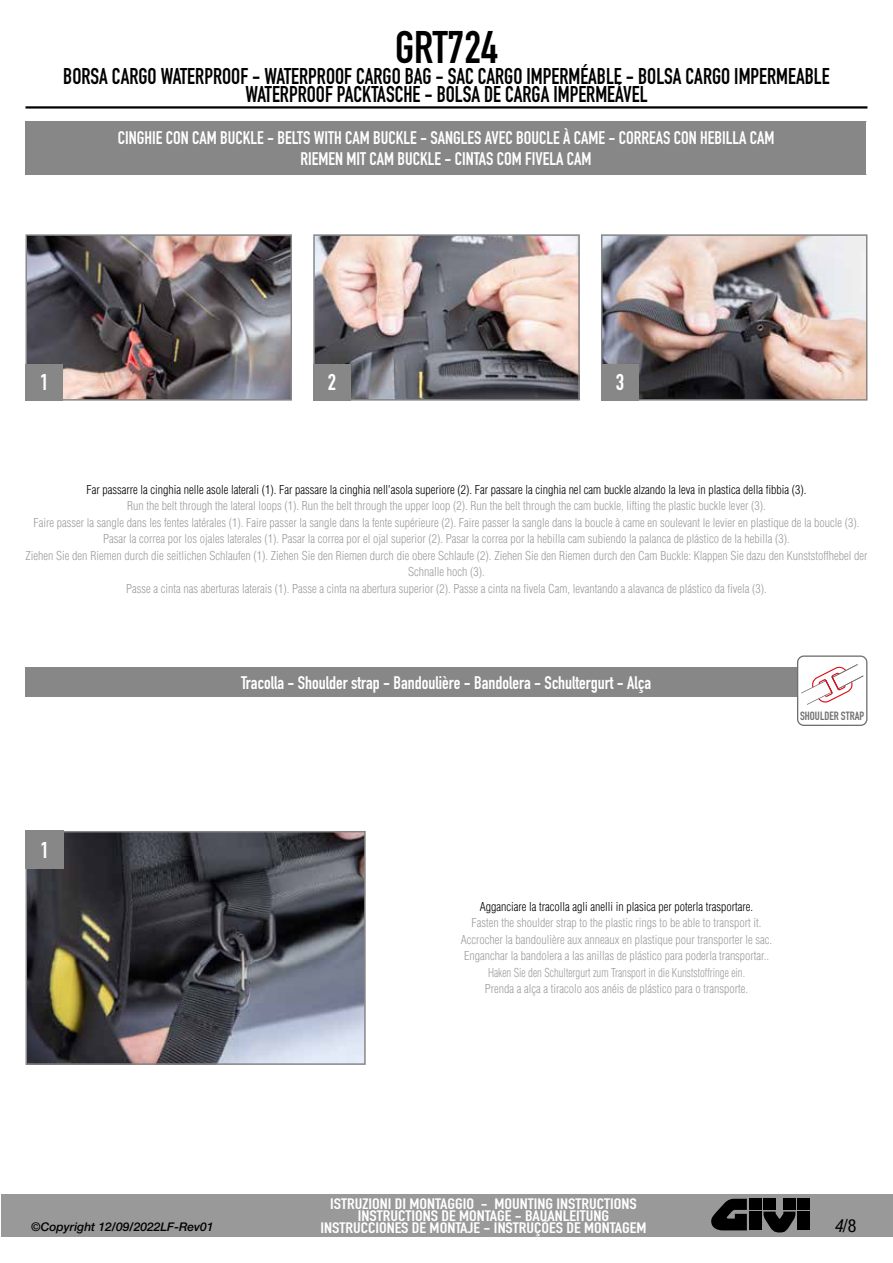
<style>
.page{position:relative;width:893px;height:1263px;background:#fff}
.page>*{position:absolute;margin:0;border:0;box-sizing:border-box;transform-origin:0 0}
.t1{font:45px "DIN Engschrift Std";color:#000}
.t2{font:22.5px/18px "DIN Engschrift Std";color:#000;text-align:center;scale:.95 1}
.t3{font:22.5px "DIN Engschrift Std";color:#fff}
.t4{font:18px/21.6px "DIN Engschrift Std";color:#fff;text-align:center}
.t5{font:condensed 18px "Helvetica Neue LT Std";color:#000}
.t6{font:15px/12px "DIN Engschrift Std";color:#fff;text-align:center;scale:1.2 1}
.t7{font:300 condensed 12px/16.5px "Helvetica LT Std";color:#9d9d9c;text-align:center}
.t8{font:300 condensed 12px "Helvetica LT Std";color:#000}
.t9{font:italic 500 12px "Helvetica Neue LT Std";color:#000}
.t10{font:11.85px "DIN Engschrift Std";color:#706f6f}
.s1{font-style:italic}
</style>
<div class="page">
<div style="left:26px;top:121px;width:841px;height:54px;background:#878787"></div>
<hr style="left:866px;top:121px;width:1px;height:54px;background:#fff">
<img style="left:28px;top:237px;width:261px;height:161px">
<div style="left:25px;top:234px;width:267px;height:167px;border:2px solid #878787"></div>
<div style="left:25px;top:364px;width:38px;height:37px;background:#878787"></div>
<img style="left:316px;top:237px;width:261px;height:161px">
<div style="left:313px;top:234px;width:267px;height:167px;border:2px solid #878787"></div>
<div style="left:313px;top:364px;width:38px;height:37px;background:#878787"></div>
<img style="left:604px;top:237px;width:260px;height:161px">
<div style="left:601px;top:234px;width:266px;height:167px;border:2px solid #878787"></div>
<div style="left:601px;top:364px;width:38px;height:37px;background:#878787"></div>
<div style="left:26px;top:667px;width:841px;height:30px;background:#878787"></div>
<img style="left:29px;top:834px;width:334px;height:228px">
<div style="left:26px;top:831px;width:340px;height:234px;border:2px solid #878787"></div>
<div style="left:26px;top:831px;width:38px;height:38px;background:#878787"></div>
<svg style="left:797px;top:655px;width:70px;height:71px"></svg>
<div style="left:1px;top:1194px;width:891px;height:43px;background:#999"></div>
<hr style="left:26px;top:106px;width:841px;height:3px;background:#000">
<svg style="left:711px;top:1199px;width:36px;height:31px"></svg>
<div style="left:749px;top:1199px;width:12px;height:11px;background:#000"></div>
<div style="left:749px;top:1211px;width:12px;height:19px;background:#000"></div>
<div style="left:798px;top:1199px;width:12px;height:11px;background:#000"></div>
<div style="left:798px;top:1211px;width:12px;height:19px;background:#000"></div>
<div style="left:763px;top:1199px;width:13px;height:11px;background:#000"></div>
<div style="left:783px;top:1199px;width:12px;height:11px;background:#000"></div>
<svg style="left:763px;top:1211px;width:32px;height:21px"></svg>
<h1 class="t1" style="left:395px;top:21px;width:104px">GRT724</h1>
<h2 class="t2" style="left:63px;top:67px;width:808px">BORSA CARGO WATERPROOF - WATERPROOF CARGO BAG - SAC CARGO IMPERMÉABLE - BOLSA CARGO IMPERMEABLE<br>WATERPROOF PACKTASCHE - BOLSA DE CARGA IMPERMEÁVEL</h2>
<h3 class="t4" style="left:118px;top:127px;width:658px">CINGHIE CON CAM BUCKLE - BELTS WITH CAM BUCKLE - SANGLES AVEC BOUCLE À CAME - CORREAS CON HEBILLA CAM<br>RIEMEN MIT CAM BUCKLE - CINTAS COM FIVELA CAM</h3>
<h2 class="t3" style="left:40px;top:369px;width:10px">1</h2>
<h2 class="t3" style="left:328px;top:369px;width:10px">2</h2>
<h2 class="t3" style="left:616px;top:369px;width:10px">3</h2>
<p class="t8" style="left:86px;top:482px;width:722px">Far passarre la cinghia nelle asole laterali (1). Far passare la cinghia nell'asola superiore (2). Far passare la cinghia nel cam buckle alzando la leva in plastica della fibbia (3).</p>
<p class="t7" style="left:25px;top:498px;width:843px">Run the belt through the lateral loops (1). Run the belt through the upper loop (2). Run the belt through the cam buckle, lifting the plastic buckle lever (3).<br>Faire passer la sangle dans les fentes latérales (1). Faire passer la sangle dans la fente supérieure (2). Faire passer la sangle dans la boucle à came en soulevant le levier en plastique de la boucle (3).<br>Pasar la correa por los ojales laterales (1). Pasar la correa por el ojal superior (2). Pasar la correa por la hebilla cam subiendo la palanca de plástico de la hebilla (3).<br>Ziehen Sie den Riemen durch die seitlichen Schlaufen (1). Ziehen Sie den Riemen durch die obere Schlaufe (2). Ziehen Sie den Riemen durch den Cam Buckle: Klappen Sie dazu den Kunststoffhebel der Schnalle hoch (3).<br>Passe a cinta nas aberturas laterais (1). Passe a cinta na abertura superior (2). Passe a cinta na fivela Cam, levantando a alavanca de plástico da fivela (3).</p>
<h2 class="t3" style="left:40px;top:837px;width:10px">1</h2>
<h3 class="t4" style="left:241px;top:671px;width:412px">Tracolla - Shoulder strap - Bandoulière - Bandolera - Schultergurt - Alça</h3>
<p class="t10" style="left:800px;top:709px;width:66px">SHOULDER STRAP</p>
<p class="t8" style="left:480px;top:899px;width:275px">Agganciare la tracolla agli anelli in plasica per poterla trasportare.</p>
<p class="t7" style="left:461px;top:915px;width:313px">Fasten the shoulder strap to the plastic rings to be able to transport it.<br>Accrocher la bandoulière aux anneaux en plastique pour transporter le sac.<br>Enganchar la bandolera a las anillas de plástico para poderla transportar..<br>Haken Sie den Schultergurt zum Transport in die Kunststoffringe ein.<br>Prenda a alça a tiracolo aos anéis de plástico para o transporte.</p>
<p class="t9" style="left:31px;top:1220px;width:184px">©Copyright 12/09/2022LF-Rev01</p>
<p class="t6" style="left:320px;top:1197px;width:273px">ISTRUZIONI DI MONTAGGIO - MOUNTING INSTRUCTIONS<br>INSTRUCTIONS DE MONTAGE - BAUANLEITUNG<br>INSTRUCCIONES DE MONTAJE - INSTRUÇÕES DE MONTAGEM</p>
<h3 class="t5" style="left:834px;top:1215px;width:24px"><span class="s1">4</span>/8</h3>
</div>
